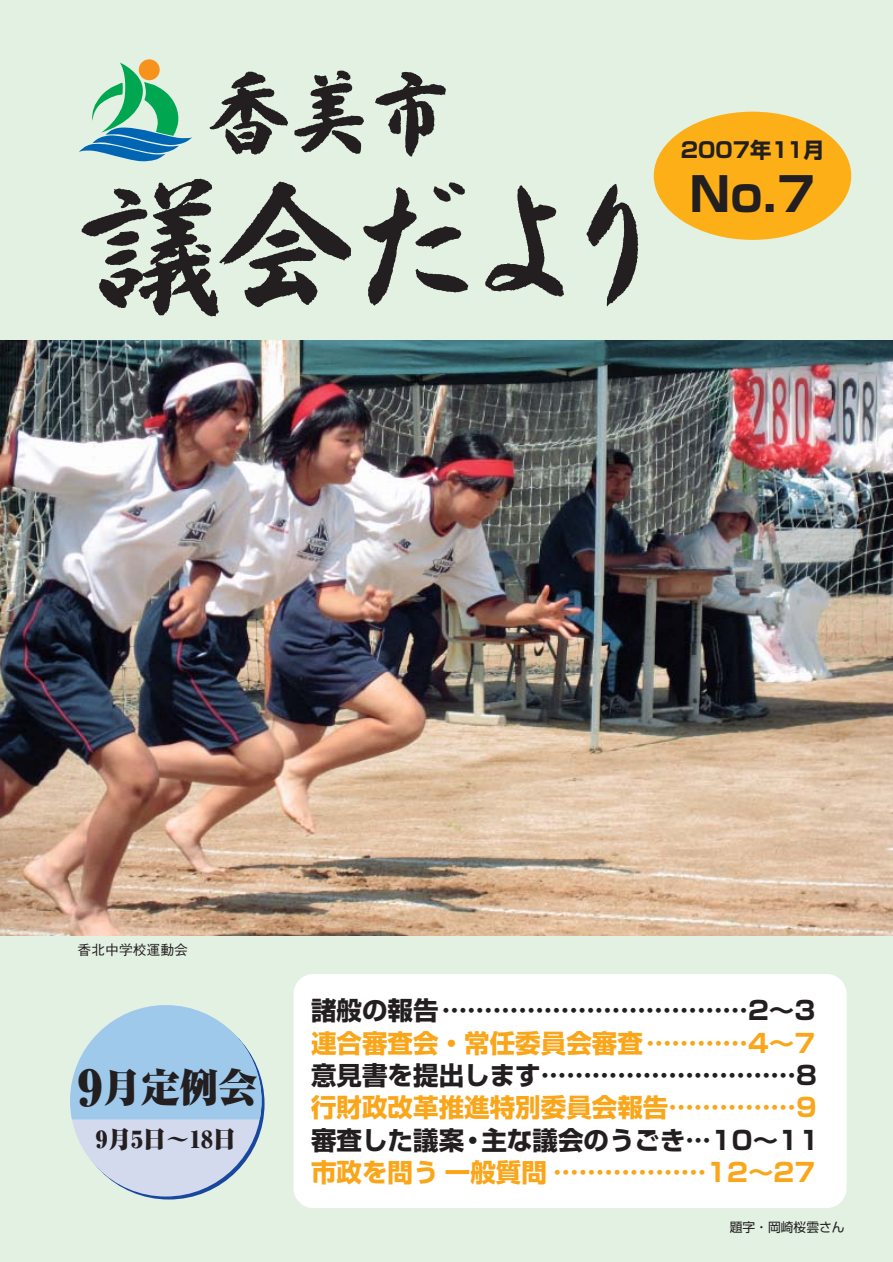
<style>
.page{position:relative;width:893px;height:1262px;background:#fff}
.page>*{position:absolute;margin:0;border:0;box-sizing:border-box;transform-origin:0 0}
.t1{font:700 46.8px "Shin Go";color:#231f20}
.t2{font:900 38.7px "Ryumin";color:#231f20}
.t3{font:700 25.5px "Shin Go";color:#231f20}
.t4{font:700 25.5px "Shin Go";color:#faa61a}
.t5{font:900 23.4px "Ryumin";color:#231f20}
.t6{font:700 21.3px "Shin Go";color:#231f20}
.t7{font:500 13.8px "Gothic BBB";color:#231f20}
.t8{font:12.75px "Shin Go";color:#231f20}
.s1{font-size:49.05px}
</style>
<div class="page">
<div style="left:0;top:0;width:892px;height:357px;background:#e3f1e3"></div>
<svg style="left:210px;top:71px;width:78px;height:84px"></svg>
<svg style="left:375px;top:72px;width:71px;height:85px"></svg>
<svg style="left:294px;top:70px;width:70px;height:84px"></svg>
<svg style="left:586px;top:184px;width:52px;height:122px"></svg>
<svg style="left:485px;top:185px;width:79px;height:112px"></svg>
<svg style="left:81px;top:178px;width:270px;height:138px"></svg>
<svg style="left:363px;top:182px;width:105px;height:124px"></svg>
<svg style="left:139px;top:59px;width:21px;height:21px"></svg>
<svg style="left:79px;top:63px;width:113px;height:99px"></svg>
<div style="left:653px;top:112px;width:198px;height:128px;background:#fcaf17;border-radius:50%"></div>
<div style="left:0;top:906px;width:892px;height:356px;background:#e3f1e3"></div>
<div style="left:70px;top:1005px;width:191px;height:191px;background:#d4daee;border-radius:50%"></div>
<svg style="left:70px;top:1005px;width:191px;height:114px"></svg>
<div style="left:293px;top:974px;width:553px;height:234px;background:#fff;border-radius:20px"></div>
<img style="left:0;top:340px;width:892px;height:595px">
<p class="t6" style="left:681px;top:142px;width:145px">2007年11月</p>
<h1 class="t1" style="left:689px;top:176px;width:127px">No.7</h1>
<p class="t7" style="left:77px;top:944px;width:112px">香北中学校運動会</p>
<h2 class="t2" style="left:78px;top:1074px;width:181px"><span class="s1">9</span>月定例会</h2>
<p class="t5" style="left:96px;top:1131px;width:142px">9月5日～18日</p>
<p class="t3" style="left:311px;top:1001px;width:505px">諸般の報告………………………………2～3</p>
<p class="t4" style="left:311px;top:1033px;width:505px">連合審査会・常任委員会審査…………4～7</p>
<p class="t3" style="left:311px;top:1065px;width:507px">意見書を提出します…………………………8</p>
<p class="t4" style="left:311px;top:1098px;width:507px">行財政改革推進特別委員会報告……………9</p>
<p class="t3" style="left:311px;top:1130px;width:510px">審査した議案・主な議会のうごき…10～11</p>
<p class="t4" style="left:311px;top:1163px;width:505px">市政を問う一般質問 ………………12～27</p>
<p class="t8" style="left:729px;top:1222px;width:116px">題字・岡崎桜雲さん</p>
</div>
